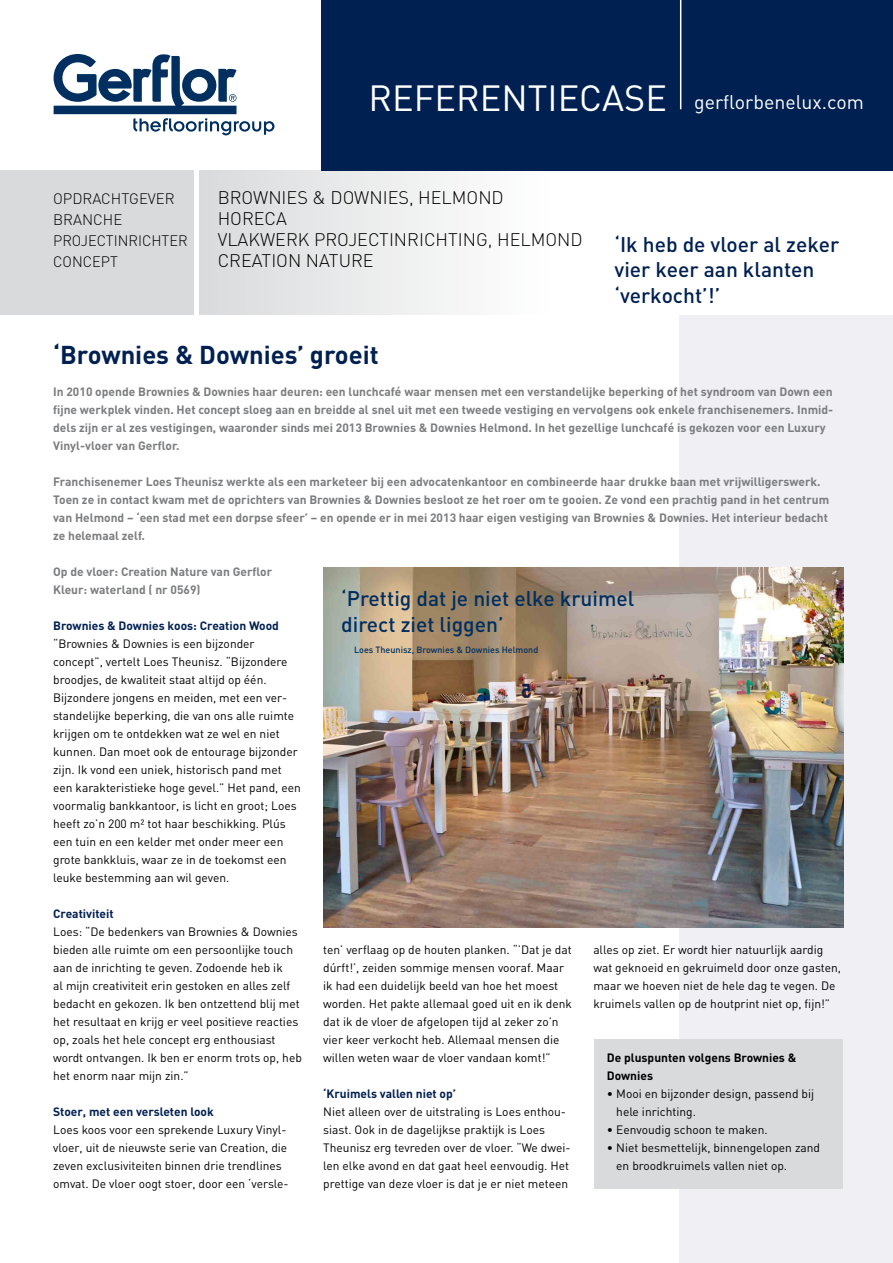
<style>
.page{position:relative;width:893px;height:1263px;background:#fff}
.page>*{position:absolute;margin:0;border:0;box-sizing:border-box;transform-origin:0 0}
.t1{font:700 25.5px "DIN";color:#002052}
.t2{font:500 21px/25.2px "DIN";color:#002052}
.t3{font:500 21px/25.2px "DIN";color:#002f60}
.t4{font:19.5px "DIN";color:#fff}
.t5{font:300 18px/21px "DIN";color:#000}
.t6{font:300 15px/21px "DIN";color:#000}
.t7{font:12px/18px "DIN";color:#000}
.t8{font:700 12px/18px "DIN";color:#7b7c7e}
.t9{font:700 12px "DIN";color:#002052}
.t10{font:700 12px/18px "DIN";color:#000}
.t11{font:500 9px "DIN";color:#002f60}
.s1{font-size:36px}
</style>
<div class="page">
<div style="left:680px;top:170px;width:213px;height:1093px;background:#efeff4"></div>
<div style="left:0;top:170px;width:193px;height:145px;background:#d9dadb"></div>
<div style="left:199px;top:170px;width:694px;height:145px;background:linear-gradient(to right,#e3e4e4,#fff)"></div>
<div style="left:321px;top:0;width:572px;height:170px;background:#002052"></div>
<svg style="left:54px;top:54px;width:220px;height:81px"></svg>
<hr style="left:680px;top:0;width:1px;height:109px;background:#fff">
<div style="left:594px;top:1039px;width:248px;height:149px;background:#d9dadb"></div>
<img style="left:323px;top:568px;width:520px;height:359px">
<h3 class="t4" style="left:368px;top:89px;width:497px"><span class="s1">REFERENTIECASE</span> gerflorbenelux.com</h3>
<p class="t6" style="left:53px;top:188px;width:123px">OPDRACHTGEVER<br>BRANCHE<br>PROJECTINRICHTER<br>CONCEPT</p>
<h3 class="t5" style="left:218px;top:187px;width:366px">BROWNI ES &amp; DOWNI ES, H ELMOND<br>HORECA<br>VLAKWERK PROJ ECTI NRICHTI NG, H ELMOND<br>CREAT</h3>
<h3 class="t5" style="left:271px;top:250px;width:46px">ION NAT</h3>
<h3 class="t5" style="left:339px;top:250px;width:24px">URE</h3>
<h2 class="t2" style="left:614px;top:231px;width:226px">‘Ik heb de vloer al zeker vier keer aan klanten ‘verkocht’!’</h2>
<h1 class="t1" style="left:53px;top:338px;width:327px">‘Brownies &amp; Downies’ groeit</h1>
<p class="t8" style="left:53px;top:382px;width:782px">In 2010 opende Brownies &amp; Downies haar deuren: een lunchcafé waar mensen met een verstandelijke beperking of het syndroom van Down een fijne werkplek vinden. Het concept sloeg aan en breidde al snel uit met een tweede vestiging en vervolgens ook enkele franchisenemers. Inmid&shy;dels zijn er al zes vestigingen, waaronder sinds mei 2013 Brownies &amp; Downies Helmond. In het gezellige lunchcafé is gekozen voor een Luxury Vinyl-vloer van Gerflor.</p>
<p class="t8" style="left:53px;top:472px;width:778px">Franchisenemer Loes Theunisz werkte als een marketeer bij een advocatenkantoor en combineerde haar drukke baan met vrijwilligerswerk.<br>Toen ze in contact kwam met de oprichters van Brownies &amp; Downies besloot ze het roer om te gooien. Ze vond een prachtig pand in het centrum van Helmond – ‘een stad met een dorpse sfeer’ – en opende er in mei 2013 haar eigen vestiging van Brownies &amp; Downies. Het interieur bedacht ze helemaal zelf.</p>
<p class="t8" style="left:53px;top:562px;width:221px">Op de vloer: Creation Nature van Gerflor<br>Kleur: waterland ( nr 0569)</p>
<p class="t9" style="left:53px;top:618px;width:227px">Brownies &amp; Downies koos: Creation Wood</p>
<p class="t7" style="left:53px;top:634px;width:249px">“Brownies &amp; Downies is een bijzonder concept”, vertelt Loes Theunisz. “Bijzondere broodjes, de kwaliteit staat altijd op één.<br>Bijzondere jongens en meiden, met een ver&shy;standelijke beperking, die van ons alle ruimte krijgen om te ontdekken wat ze wel en niet kunnen. Dan moet ook de entourage bijzonder zijn. Ik vond een uniek, historisch pand met een karakteristieke hoge gevel.” Het pand, een voormalig bankkantoor, is licht en groot; Loes heeft zo’n 200 m² tot haar beschikking. Plús een tuin en een kelder met onder meer een grote bankkluis, waar ze in de toekomst een leuke bestemming aan wil geven.</p>
<p class="t9" style="left:53px;top:906px;width:62px">Creativiteit</p>
<p class="t7" style="left:53px;top:922px;width:250px">Loes: “De bedenkers van Brownies &amp; Downies bieden alle ruimte om een persoonlijke touch aan de inrichting te geven. Zodoende heb ik<br>al mijn creativiteit erin gestoken en alles zelf bedacht en gekozen. Ik ben ontzettend blij met het resultaat en krijg er veel positieve reacties op, zoals het hele concept erg enthousiast wordt ontvangen. Ik ben er enorm trots op, heb het enorm naar mijn zin.”</p>
<p class="t9" style="left:53px;top:1104px;width:162px">Stoer, met een versleten look</p>
<p class="t7" style="left:53px;top:1120px;width:237px">Loes koos voor een sprekende Luxury Vinyl&shy;vloer, uit de nieuwste serie van Creation, die zeven exclusiviteiten binnen drie trendlines omvat. De vloer oogt stoer, door een ‘versle-</p>
<h2 class="t3" style="left:341px;top:585px;width:295px">‘Prettig dat je niet elke kruimel direct ziet liggen’</h2>
<p class="t11" style="left:354px;top:643px;width:186px">Loes Theunisz, Brownies &amp; Downies Helmond</p>
<p class="t7" style="left:323px;top:940px;width:250px">ten’ verflaag op de houten planken. “’Dat je dat dúrft!’, zeiden sommige mensen vooraf. Maar ik had een duidelijk beeld van hoe het moest worden. Het pakte allemaal goed uit en ik denk dat ik de vloer de afgelopen tijd al zeker zo’n vier keer verkocht heb. Allemaal mensen die willen weten waar de vloer vandaan komt!”</p>
<p class="t9" style="left:323px;top:1086px;width:134px">‘Kruimels vallen niet op’</p>
<p class="t7" style="left:323px;top:1102px;width:249px">Niet alleen over de uitstraling is Loes enthou&shy;siast. Ook in de dagelijkse praktijk is Loes Theunisz erg tevreden over de vloer. “We dwei&shy;len elke avond en dat gaat heel eenvoudig. Het prettige van deze vloer is dat je er niet meteen</p>
<p class="t7" style="left:593px;top:940px;width:249px">alles op ziet. Er wordt hier natuurlijk aardig wat geknoeid en gekruimeld door onze gasten, maar we hoeven niet de hele dag te vegen. De kruimels vallen op de houtprint niet op, fijn!”</p>
<p class="t10" style="left:607px;top:1048px;width:191px">De pluspunten volgens Brownies &amp;<br>Downies</p>
<p class="t7" style="left:616px;top:1084px;width:199px;text-indent:-9px">• Mooi en bijzonder design, passend bij hele inrichting.</p>
<p class="t7" style="left:607px;top:1120px;width:162px">• Eenvoudig schoon te maken.</p>
<p class="t7" style="left:616px;top:1138px;width:205px;text-indent:-9px">• Niet besmettelijk, binnengelopen zand en broodkruimels vallen niet op.</p>
</div>
